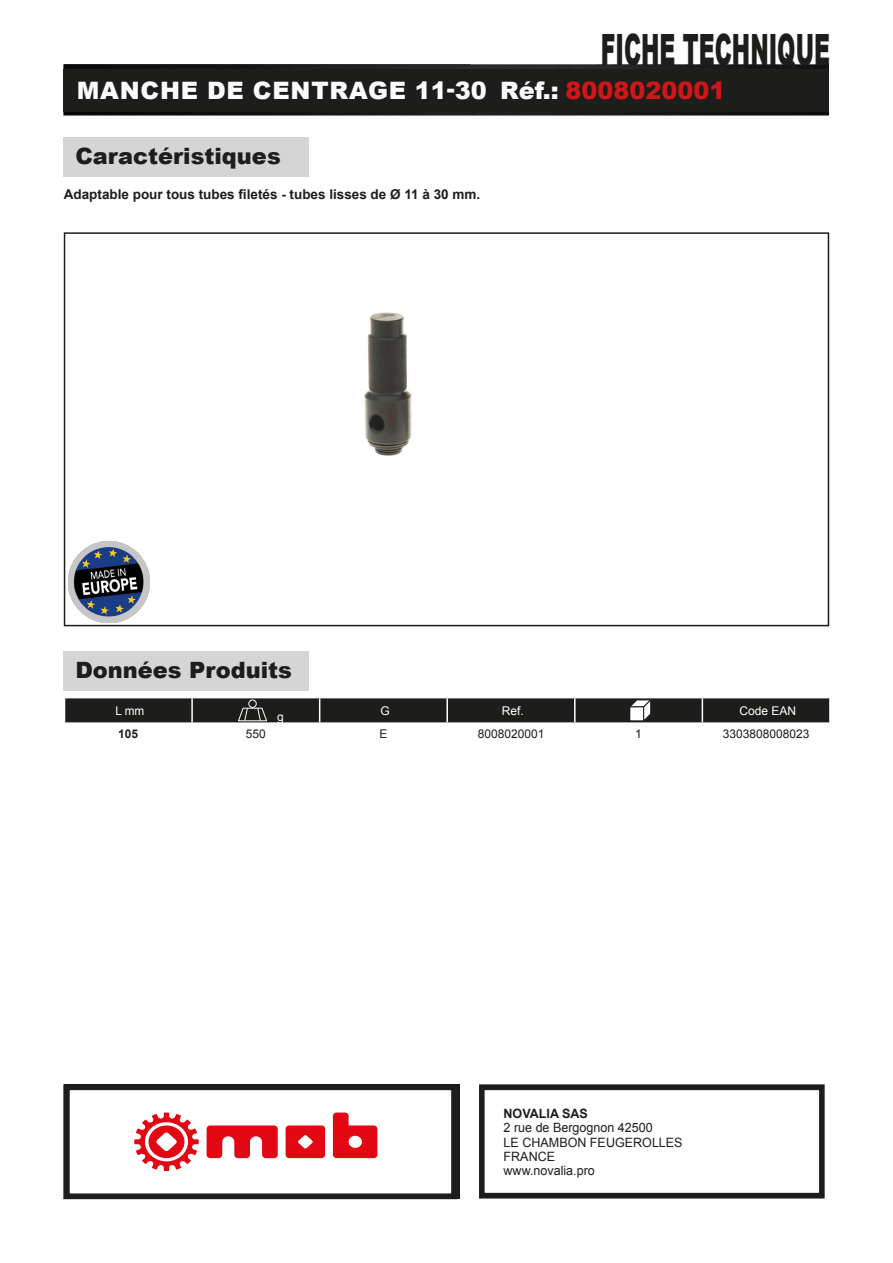
<style>
.page{position:relative;width:893px;height:1263px;background:#fff}
.page>*{position:absolute;margin:0;border:0;box-sizing:border-box;transform-origin:0 0}
.t1{font:900 43.2px "Arial";color:#1d1d1b;scale:.51 1}
.t2{font:900 24px "Arial";letter-spacing:.01em;color:#fcfcfc}
.t3{font:900 22.5px "Arial";color:#1d1d1b}
.t4{font:700 13.5px "Arial";color:#1d1d1b}
.t5{font:12.9px/14.2px "Arial";color:#1d1d1b}
.t6{font:700 12.9px "Arial";color:#1d1d1b}
.t7{font:12px "Arial";color:#1d1d1b}
.t8{font:12px "Arial";color:#fff}
.t9{font:700 12px "Arial";color:#1d1d1b}
.s1{color:#cd171a}
</style>
<div class="page">
<img style="left:64px;top:64px;width:765px;height:51px">
<div style="left:64px;top:69px;width:765px;height:43px;background:#1d1d1b"></div>
<div style="left:479px;top:1084px;width:346px;height:114px;border:6px solid #1d1d1b"></div>
<div style="left:64px;top:137px;width:245px;height:40px;background:#d5d5d5"></div>
<div style="left:64px;top:232px;width:765px;height:394px;border:2px solid #1d1d1b"></div>
<div style="left:64px;top:651px;width:245px;height:40px;background:#d5d5d5"></div>
<svg style="left:64px;top:698px;width:766px;height:25px;background:#2d2d2b"></svg>
<img style="left:364px;top:312px;width:48px;height:144px">
<img style="left:69px;top:541px;width:81px;height:81px">
<div style="left:64px;top:1084px;width:393px;height:115px;border:6px solid #1d1d1b"></div>
<svg style="left:207px;top:1125px;width:71px;height:33px"></svg>
<svg style="left:286px;top:1125px;width:39px;height:33px"></svg>
<svg style="left:134px;top:1112px;width:65px;height:59px"></svg>
<svg style="left:333px;top:1112px;width:44px;height:46px"></svg>
<h1 class="t1" style="left:601px;top:18px;width:451px">FICHE TECHNIQUE</h1>
<h2 class="t2" style="left:77px;top:73px;width:650px">MANCHE DE CENTRAGE 11-30 Réf.: <span class="s1">8008020001</span></h2>
<h3 class="t3" style="left:75px;top:140px;width:207px">Caractéristiques</h3>
<p class="t4" style="left:64px;top:184px;width:418px">Adaptable pour tous tubes filetés - tubes lisses de Ø 11 à 30 mm.</p>
<h3 class="t3" style="left:75px;top:654px;width:218px">Données Produits</h3>
<p class="t8" style="left:115px;top:702px;width:30px">L mm</p>
<p class="t8" style="left:277px;top:708px;width:8px">g</p>
<p class="t8" style="left:380px;top:702px;width:11px">G</p>
<p class="t8" style="left:502px;top:702px;width:24px">Ref.</p>
<p class="t8" style="left:739px;top:702px;width:58px">Code EAN</p>
<p class="t9" style="left:118px;top:725px;width:22px">105</p>
<p class="t7" style="left:246px;top:725px;width:22px">550</p>
<p class="t7" style="left:379px;top:725px;width:10px">E</p>
<p class="t7" style="left:478px;top:725px;width:68px">8008020001</p>
<p class="t7" style="left:635px;top:725px;width:8px">1</p>
<p class="t7" style="left:723px;top:725px;width:88px">3303808008023</p>
<p class="t6" style="left:504px;top:1105px;width:86px">NOVALIA SAS</p>
<p class="t5" style="left:504px;top:1121px;width:181px">2 rue de Bergognon 42500<br>LE CHAMBON FEUGEROLLES<br>FRANCE<br>www.novalia.pro</p>
</div>
